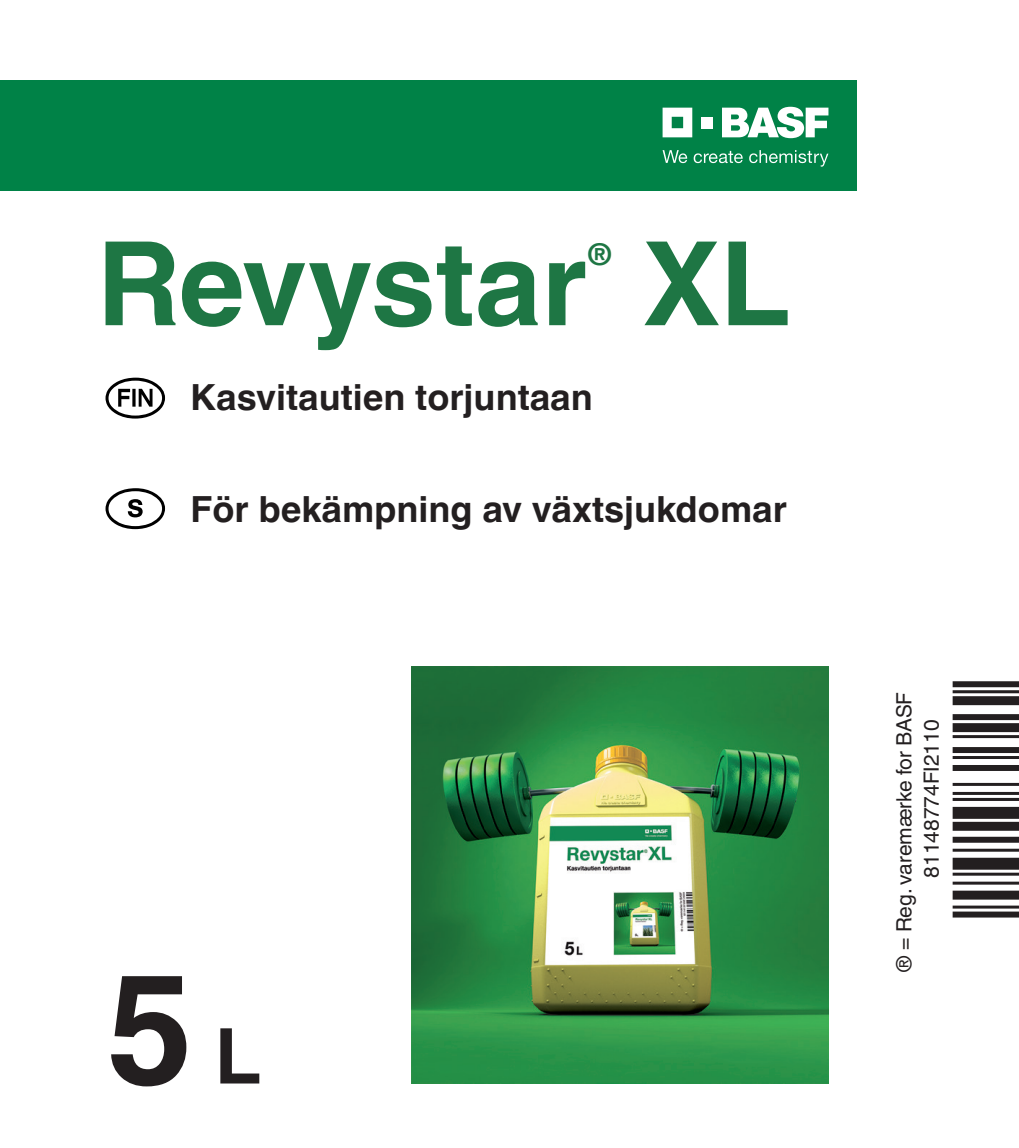
<style>
.page{position:relative;width:1019px;height:1148px;background:#fff}
.page>*{position:absolute;margin:0;border:0;box-sizing:border-box;transform-origin:0 0}
.t1{font:700 153.6px "Helvetica Linotype";color:#231f20}
.t2{font:700 116.4px "Helvetica Linotype";color:#1e7644}
.t3{font:700 36px "Helvetica Linotype";color:#231f20}
.t4{font:700 30px "Helvetica Linotype";color:#1e7644}
.t5{font:21px "Helvetica Linotype";color:#231f20}
.s1{font-size:76.8px}
</style>
<div class="page">
<svg style="left:106px;top:378px;width:59px;height:41px"></svg>
<svg style="left:106px;top:488px;width:59px;height:41px"></svg>
<div style="left:0;top:80px;width:856px;height:111px;background:#008247"></div>
<svg style="left:722px;top:107px;width:106px;height:31px"></svg>
<svg style="left:663px;top:108px;width:29px;height:29px"></svg>
<div style="left:701px;top:117px;width:12px;height:11px;background:#fff"></div>
<svg style="left:663px;top:150px;width:24px;height:13px"></svg>
<svg style="left:694px;top:151px;width:49px;height:12px"></svg>
<svg style="left:749px;top:150px;width:79px;height:17px"></svg>
<img style="left:412px;top:667px;width:416px;height:416px">
<h2 class="t2" style="left:97px;top:217px;width:492px">Revystar</h2>
<p class="t4" style="left:587px;top:237px;width:27px">®</p>
<h2 class="t2" style="left:644px;top:217px;width:147px">XL</h2>
<p class="t3" style="left:191px;top:377px;width:404px">Kasvitautien torjuntaan</p>
<p class="t3" style="left:191px;top:488px;width:598px">För bekämpning av växtsjukdomar</p>
<h1 class="t1" style="left:106px;top:941px;width:157px">5 <span class="s1">L</span></h1>
<p class="t5" style="left:892px;top:973px;width:282px;rotate:-90deg">® = Reg. varemærke for BASF</p>
<p class="t5" style="left:919px;top:878px;width:160px;rotate:-90deg">81148774FI2110</p>
</div>
